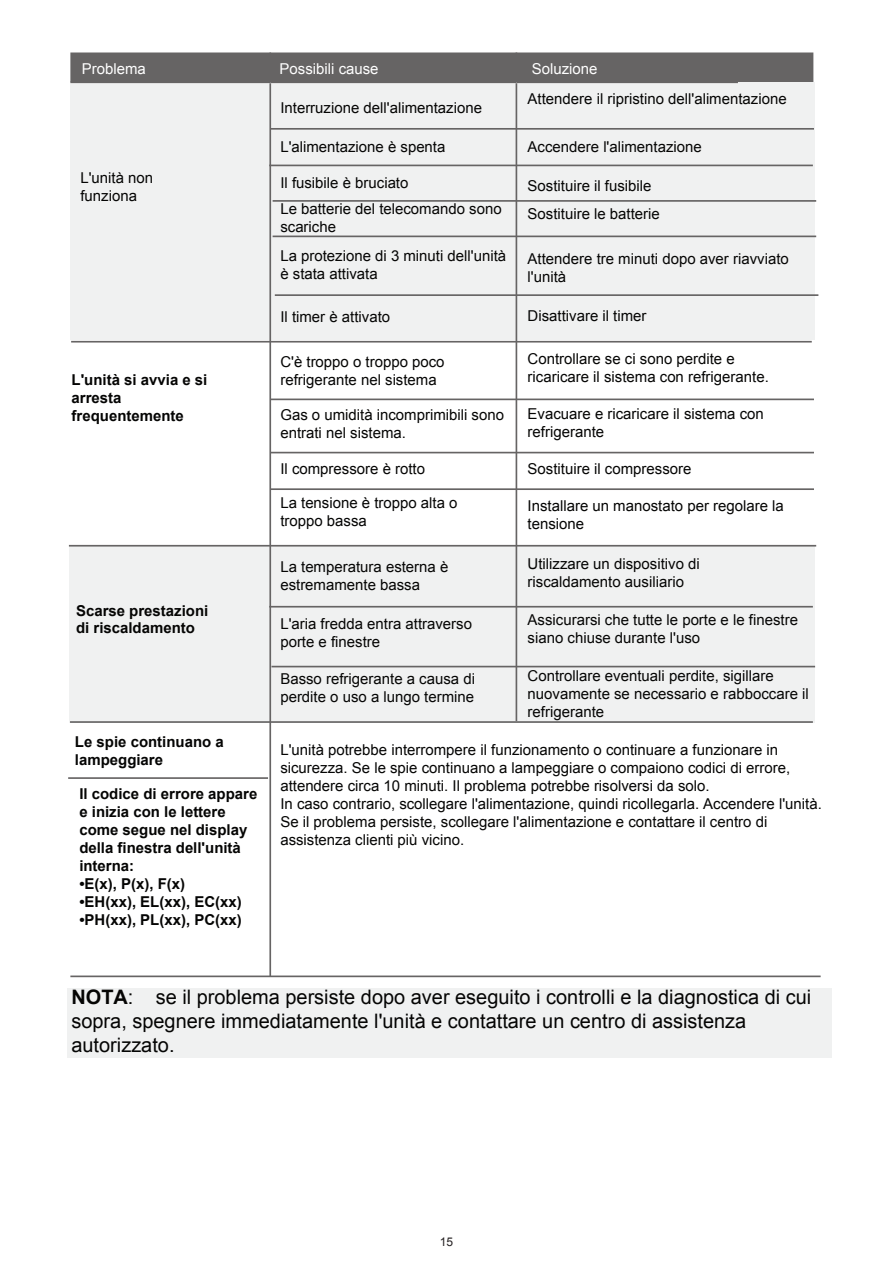
<style>
.page{position:relative;width:893px;height:1263px;background:#fff}
.page>*{position:absolute;margin:0;border:0;box-sizing:border-box;transform-origin:0 0}
.t1{font:19.95px/24px "Arial";color:#050504}
.t2{font:15px/18px "Arial";color:#050504}
.t3{font:700 15px/18px "Arial";color:#050504}
.t4{font:15px "Arial";color:#fff}
.t5{font:12px "Arial";color:#231f20}
.s1{font-weight:700}
</style>
<div class="page">
<div style="left:69px;top:546px;width:746px;height:177px;background:#f0f1f1"></div>
<div style="left:70px;top:82px;width:745px;height:258px;background:#f0f1f1"></div>
<div style="left:70px;top:52px;width:743px;height:30px;background:#666464"></div>
<hr style="left:70px;top:81px;width:200px;height:2px;background:#666464">
<hr style="left:270px;top:81px;width:246px;height:2px;background:#666464">
<hr style="left:516px;top:81px;width:222px;height:2px;background:#666464">
<hr style="left:269px;top:83px;width:2px;height:893px;background:#666464">
<hr style="left:516px;top:83px;width:1px;height:638px;background:#666464">
<hr style="left:270px;top:128px;width:544px;height:2px;background:#666464">
<hr style="left:269px;top:165px;width:544px;height:1px;background:#666464">
<hr style="left:273px;top:200px;width:543px;height:2px;background:#666464">
<hr style="left:273px;top:236px;width:543px;height:1px;background:#666464">
<hr style="left:275px;top:294px;width:543px;height:2px;background:#666464">
<hr style="left:270px;top:398px;width:544px;height:2px;background:#666464">
<hr style="left:270px;top:452px;width:544px;height:1px;background:#666464">
<hr style="left:270px;top:488px;width:544px;height:2px;background:#666464">
<hr style="left:269px;top:606px;width:544px;height:1px;background:#666464">
<hr style="left:271px;top:666px;width:544px;height:1px;background:#666464">
<hr style="left:70px;top:721px;width:743px;height:2px;background:#666464">
<hr style="left:69px;top:545px;width:747px;height:1px;background:#666464">
<hr style="left:71px;top:341px;width:741px;height:2px;background:#666464">
<hr style="left:68px;top:777px;width:200px;height:2px;background:#666464">
<hr style="left:70px;top:975px;width:751px;height:2px;background:#666464">
<div style="left:67px;top:988px;width:764px;height:69px;background:#f0f1f1"></div>
<p class="t4" style="left:82px;top:59px;width:66px">Problema</p>
<p class="t4" style="left:280px;top:59px;width:100px">Possibili cause</p>
<p class="t4" style="left:532px;top:59px;width:67px">Soluzione</p>
<p class="t2" style="left:280px;top:99px;width:203px">Interruzione dell'alimentazione</p>
<p class="t2" style="left:528px;top:90px;width:261px">Attendere il ripristino dell'alimentazione</p>
<p class="t2" style="left:80px;top:169px;width:74px">L'unità non funziona</p>
<p class="t2" style="left:280px;top:138px;width:167px">L'alimentazione è spenta</p>
<p class="t2" style="left:528px;top:138px;width:176px">Accendere l'alimentazione</p>
<p class="t2" style="left:280px;top:174px;width:130px">Il fusibile è bruciato</p>
<p class="t2" style="left:528px;top:176px;width:125px">Sostituire il fusibile</p>
<p class="t2" style="left:280px;top:200px;width:223px">Le batterie del telecomando sono scariche</p>
<p class="t2" style="left:280px;top:247px;width:227px">La protezione di 3 minuti dell'unità è stata attivata</p>
<p class="t2" style="left:528px;top:205px;width:134px">Sostituire le batterie</p>
<p class="t2" style="left:528px;top:250px;width:263px">Attendere tre minuti dopo aver riavviato l'unità</p>
<p class="t2" style="left:280px;top:308px;width:111px">Il timer è attivato</p>
<p class="t2" style="left:528px;top:307px;width:120px">Disattivare il timer</p>
<p class="t2" style="left:280px;top:352px;width:166px">C'è troppo o troppo poco</p>
<p class="t3" style="left:72px;top:371px;width:137px">L'unità si avvia e si</p>
<p class="t2" style="left:280px;top:370px;width:158px">refrigerante nel sistema</p>
<p class="t3" style="left:72px;top:389px;width:114px">arresta frequentemente</p>
<p class="t2" style="left:280px;top:406px;width:225px">Gas o umidità incomprimibili sono entrati nel sistema.</p>
<p class="t2" style="left:528px;top:350px;width:243px">Controllare se ci sono perdite e ricaricare il sistema con refrigerante.</p>
<p class="t2" style="left:528px;top:405px;width:238px">Evacuare e ricaricare il sistema con refrigerante</p>
<p class="t2" style="left:280px;top:460px;width:146px">Il compressore è rotto</p>
<p class="t2" style="left:528px;top:460px;width:165px">Sostituire il compressore</p>
<p class="t3" style="left:76px;top:602px;width:134px">Scarse prestazioni di riscaldamento</p>
<p class="t3" style="left:75px;top:733px;width:150px">Le spie continuano a lampeggiare</p>
<p class="t3" style="left:79px;top:785px;width:180px">Il codice di errore appare e inizia con le lettere come segue nel display della finestra dell'unità interna:</p>
<p class="t3" style="left:79px;top:875px;width:107px">•E(x), P(x), F(x)</p>
<p class="t3" style="left:79px;top:893px;width:164px">•EH(xx), EL(xx), EC(xx)</p>
<p class="t3" style="left:79px;top:911px;width:164px">•PH(xx), PL(xx), PC(xx)</p>
<p class="t2" style="left:280px;top:494px;width:179px">La tensione è troppo alta o troppo bassa</p>
<p class="t2" style="left:528px;top:497px;width:258px">Installare un manostato per regolare la tensione</p>
<p class="t2" style="left:280px;top:557px;width:170px">La temperatura esterna è estremamente bassa</p>
<p class="t2" style="left:528px;top:555px;width:174px">Utilizzare un dispositivo di riscaldamento ausiliario</p>
<p class="t2" style="left:280px;top:615px;width:193px">L'aria fredda entra attraverso porte e finestre</p>
<p class="t2" style="left:528px;top:611px;width:272px">Assicurarsi che tutte le porte e le finestre siano chiuse durante l'uso</p>
<p class="t2" style="left:280px;top:670px;width:196px">Basso refrigerante a causa di perdite o uso a lungo termine</p>
<p class="t2" style="left:528px;top:667px;width:283px">Controllare eventuali perdite, sigillare nuovamente se necessario e rabboccare il refrigerante</p>
<p class="t2" style="left:280px;top:741px;width:543px">L'unità potrebbe interrompere il funzionamento o continuare a funzionare in sicurezza. Se le spie continuano a lampeggiare o compaiono codici di errore, attendere circa 10 minuti. Il problema potrebbe risolversi da solo.<br>In caso contrario, scollegare l'alimentazione, quindi ricollegarla. Accendere l'unità.<br>Se il problema persiste, scollegare l'alimentazione e contattare il centro di assistenza clienti più vicino.</p>
<h1 class="t1" style="left:71px;top:985px;width:741px"><span class="s1">NOTA</span>: se il problema persiste dopo aver eseguito i controlli e la diagnostica di cui sopra, spegnere immediatamente l'unità e contattare un centro di assistenza autorizzato.</h1>
<p class="t5" style="left:440px;top:1234px;width:15px">15</p>
</div>
